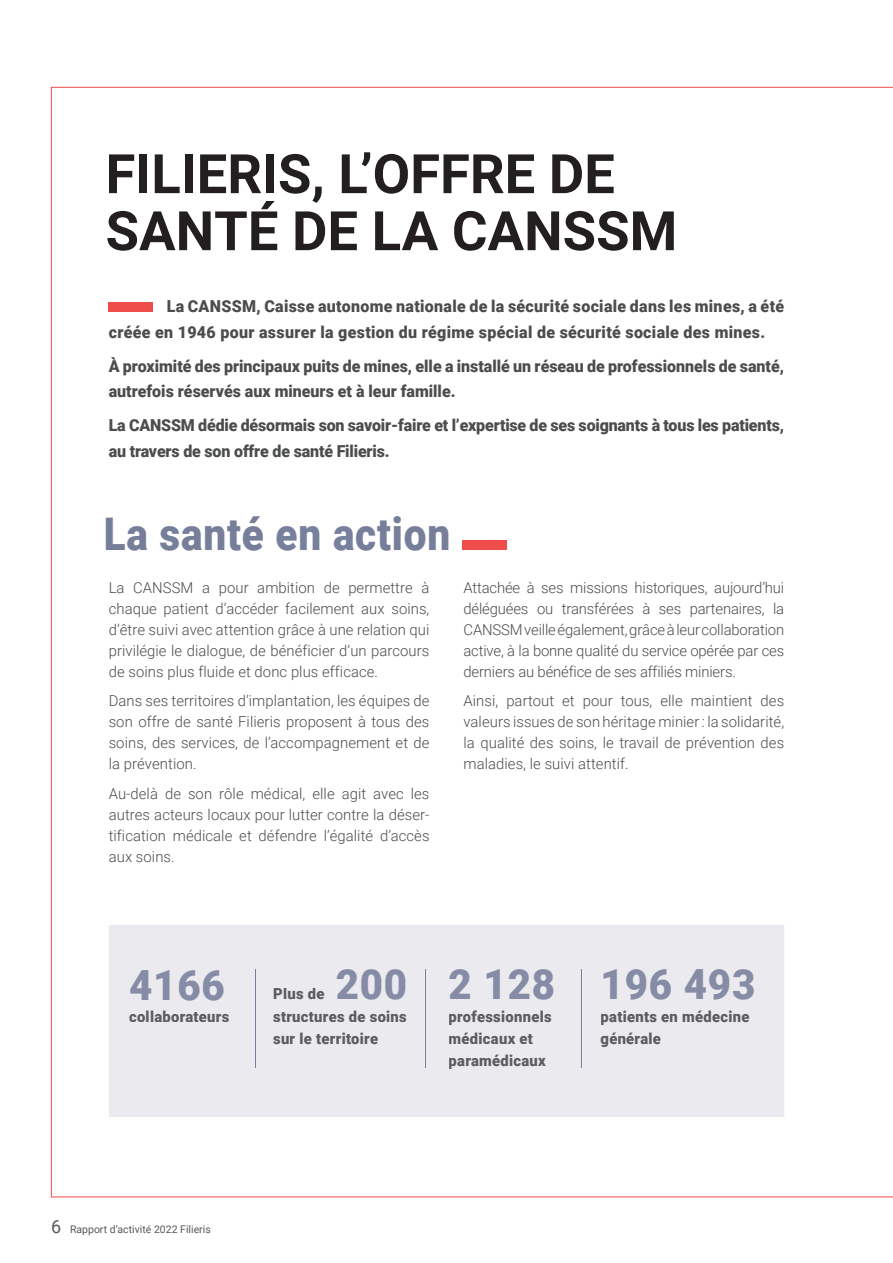
<style>
.page{position:relative;width:893px;height:1263px;background:#fff}
.page>*{position:absolute;margin:0;border:0;box-sizing:border-box;transform-origin:0 0}
.t1{font:700 54.45px/57px "Roboto";color:#231f20}
.t2{font:900 45px "Roboto";letter-spacing:.02em;color:#767e9a;scale:.9 1}
.t3{font:900 41.55px "Roboto";letter-spacing:.02em;color:#868ca6}
.t4{font:900 16.5px/25.5px "Roboto";color:#4b4c4d}
.t5{font:900 16.5px/25.5px "Roboto";letter-spacing:.02em;color:#4b4c4d}
.t6{font:900 15.3px/22.2px "Roboto";letter-spacing:.02em;color:#5b5c60}
.t7{font:300 15px/21px "Roboto";letter-spacing:.005em;color:#4b4c4d;text-align:justify}
.t8{font:10.5px "Roboto";color:#57585a}
.s1{color:#77809d}
.s2{font-size:18px}
</style>
<div class="page">
<div style="left:109px;top:303px;width:44px;height:9px;background:#ef4d4b"></div>
<div style="left:463px;top:540px;width:44px;height:10px;background:#ef4d4b"></div>
<div style="left:109px;top:925px;width:675px;height:192px;background:#ebeaef"></div>
<div style="left:130px;top:970px;width:94px;height:30px;background:#ebeaef"></div>
<div style="left:129px;top:1010px;width:100px;height:12px;background:#ebeaef"></div>
<div style="left:274px;top:988px;width:50px;height:11px;background:#ebeaef"></div>
<div style="left:337px;top:969px;width:69px;height:31px;background:#ebeaef"></div>
<div style="left:273px;top:1010px;width:134px;height:12px;background:#ebeaef"></div>
<div style="left:273px;top:1032px;width:105px;height:12px;background:#ebeaef"></div>
<div style="left:450px;top:969px;width:103px;height:31px;background:#ebeaef"></div>
<div style="left:449px;top:1010px;width:103px;height:15px;background:#ebeaef"></div>
<div style="left:449px;top:1032px;width:84px;height:12px;background:#ebeaef"></div>
<div style="left:449px;top:1054px;width:97px;height:15px;background:#ebeaef"></div>
<div style="left:604px;top:969px;width:150px;height:31px;background:#ebeaef"></div>
<div style="left:601px;top:1010px;width:148px;height:15px;background:#ebeaef"></div>
<div style="left:601px;top:1032px;width:60px;height:15px;background:#ebeaef"></div>
<hr style="left:255px;top:969px;width:1px;height:99px;background:#777e9b">
<hr style="left:425px;top:969px;width:1px;height:99px;background:#777e9b">
<hr style="left:581px;top:969px;width:1px;height:99px;background:#777e9b">
<h1 class="t1" style="left:106px;top:143px;width:573px">FILIERIS, L’OFFRE DE<br>SANTÉ DE LA CANSSM</h1>
<p class="t5" style="left:109px;top:293px;width:677px;text-indent:58px">La CANSSM, Caisse autonome nationale de la sécurité sociale dans les mines, a été créée en 1946 pour assurer la gestion du régime spécial de sécurité sociale des mines.</p>
<p class="t4" style="left:109px;top:352px;width:677px">À proximité des principaux puits de mines, elle a installé un réseau de professionnels de santé, autrefois réservés aux mineurs et à leur famille.</p>
<p class="t4" style="left:109px;top:412px;width:677px">La CANSSM dédie désormais son savoir-faire et l’expertise de ses soignants à tous les patients, au travers de son offre de santé Filieris.</p>
<h2 class="t2" style="left:104px;top:502px;width:387px">La santé <span class="s1">en a</span>ction</h2>
<p class="t7" style="left:109px;top:576px;width:322px">La CANSSM a pour ambition de permettre à chaque patient d’accéder facilement aux soins, d’être suivi avec attention grâce à une relation qui privilégie le dialogue, de bénéficier d’un parcours de soins plus fluide et donc plus efficace.</p>
<p class="t7" style="left:109px;top:690px;width:322px">Dans ses territoires d’implantation, les équipes de son offre de santé Filieris proposent à tous des soins, des services, de l’accompagnement et de la prévention.</p>
<p class="t7" style="left:109px;top:782px;width:322px">Au-delà de son rôle médical, elle agit avec les autres acteurs locaux pour lutter contre la déser&shy;tification médicale et défendre l’égalité d’accès aux soins.</p>
<p class="t7" style="left:463px;top:576px;width:322px">Attachée à ses missions historiques, aujourd’hui déléguées ou transférées à ses partenaires, la CANSSM veille également, grâce à leur collaboration active, à la bonne qualité du service opérée par ces derniers au bénéfice de ses affiliés miniers.</p>
<p class="t7" style="left:463px;top:690px;width:322px">Ainsi, partout et pour tous, elle maintient des valeurs issues de son héritage minier : la solidarité, la qualité des soins, le travail de prévention des maladies, le suivi attentif.</p>
<h3 class="t3" style="left:129px;top:956px;width:97px">4166</h3>
<p class="t6" style="left:129px;top:1005px;width:102px">collaborateurs</p>
<h3 class="t3" style="left:336px;top:955px;width:73px">200</h3>
<p class="t6" style="left:273px;top:1004px;width:135px">structures de soins sur le territoire</p>
<p class="t6" style="left:273px;top:982px;width:53px">Plus de</p>
<h3 class="t3" style="left:449px;top:955px;width:108px">2 128</h3>
<p class="t6" style="left:449px;top:1004px;width:104px">professionnels médicaux et paramédicaux</p>
<h3 class="t3" style="left:601px;top:955px;width:156px">196 493</h3>
<p class="t6" style="left:601px;top:1004px;width:150px">patients en médecine générale</p>
<p class="t8" style="left:51px;top:1222px;width:161px"><span class="s2">6</span> Rapport d’activité 2022 Filieris</p>
</div>
